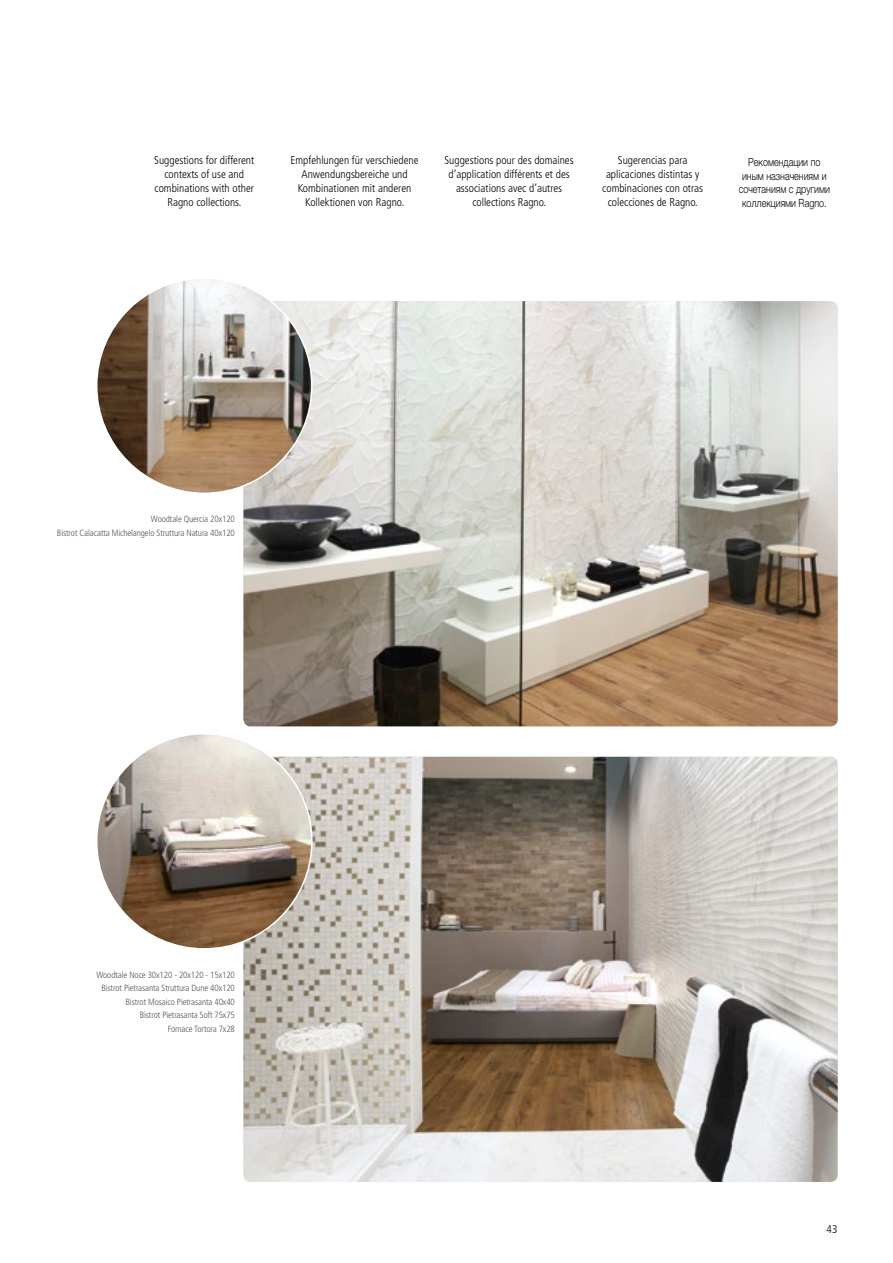
<style>
.page{position:relative;width:893px;height:1263px;background:#fff}
.page>*{position:absolute;margin:0;border:0;box-sizing:border-box;transform-origin:0 0}
.t1{font:300 condensed 11.25px/14.2px "Frutiger LT Std";color:#000;text-align:center}
.t2{font:300 11.25px/13.5px "Helvetica Neue";color:#000;text-align:center;scale:.8 1}
.t3{font:300 condensed 9px/13.5px "Frutiger LT Std";letter-spacing:-.01em;color:#555;text-align:right}
</style>
<div class="page">
<img style="left:243px;top:301px;width:595px;height:425px">
<img style="left:243px;top:757px;width:595px;height:425px">
<img style="left:97px;top:278px;width:215px;height:215px;border-radius:107px">
<img style="left:97px;top:734px;width:215px;height:215px;border-radius:108px">
<p class="t1" style="left:154px;top:153px;width:102px">Suggestions for different contexts of use and combinations with other<br>Ragno collections.</p>
<p class="t1" style="left:290px;top:153px;width:130px">Empfehlungen für verschiedene<br>Anwendungsbereiche und<br>Kombinationen mit anderen<br>Kollektionen von Ragno.</p>
<p class="t1" style="left:444px;top:153px;width:131px">Suggestions pour des domaines d’application différents et des associations avec d’autres collections Ragno.</p>
<p class="t1" style="left:602px;top:153px;width:102px">Sugerencias para aplicaciones distintas y combinaciones con otras colecciones de Ragno.</p>
<p class="t2" style="left:739px;top:155px;width:116px">Рекомендации по иным назначениям и сочетаниям с другими коллекциями Ragno.</p>
<p class="t3" style="left:57px;top:512px;width:179px">Woodtale Quercia 20x120<br>Bistrot Calacatta Michelangelo Struttura Natura 40x120</p>
<p class="t3" style="left:96px;top:968px;width:140px">Woodtale Noce 30x120 - 20x120 - 15x120<br>Bistrot Pietrasanta Struttura Dune 40x120<br>Bistrot Mosaico Pietrasanta 40x40<br>Bistrot Pietrasanta Soft 75x75<br>Fornace Tortora 7x28</p>
<p class="t1" style="left:826px;top:1222px;width:13px">43</p>
</div>
